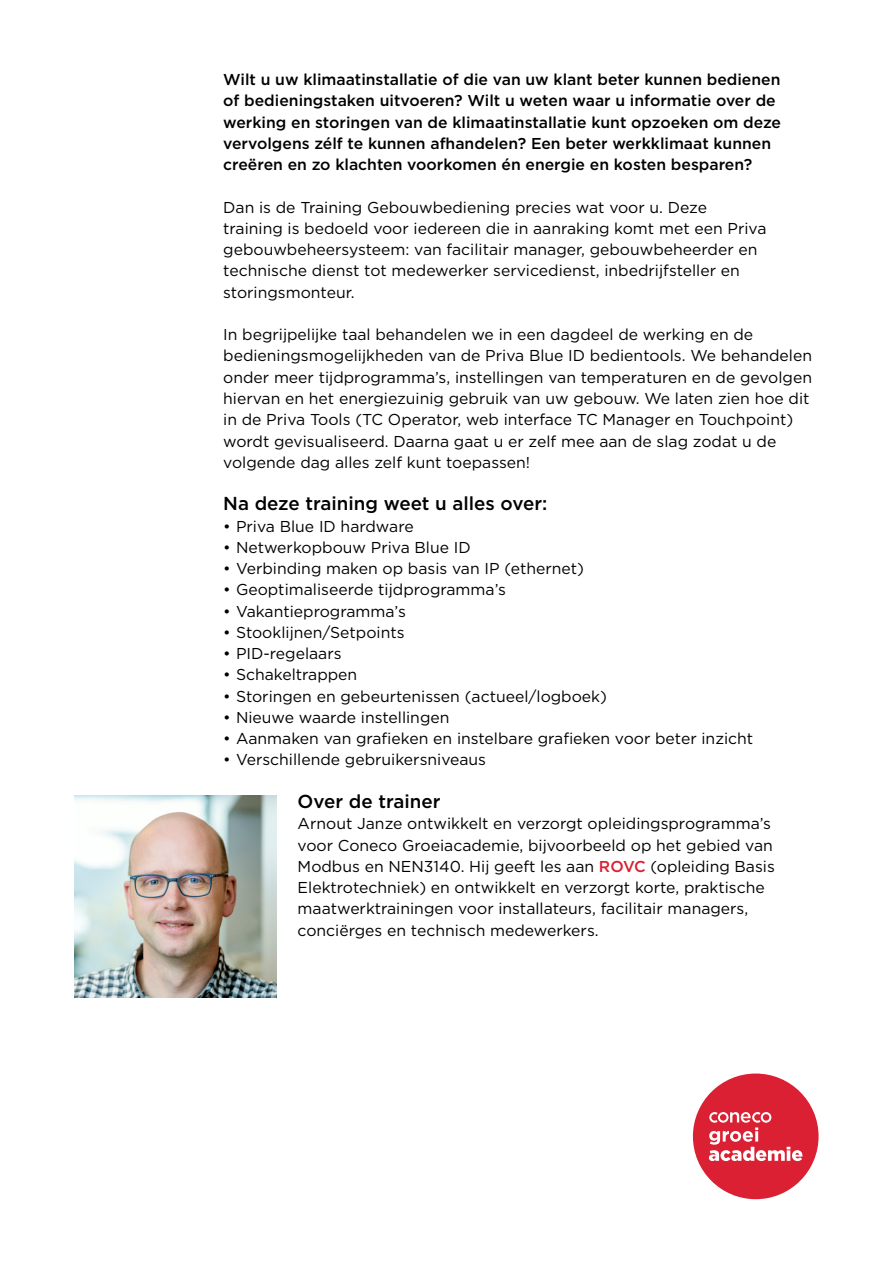
<style>
.page{position:relative;width:893px;height:1263px;background:#fff}
.page>*{position:absolute;margin:0;border:0;box-sizing:border-box;transform-origin:0 0}
.t1{font:500 18.75px "Gotham";color:#000}
.t2{font:15.75px/21.3px "Gotham";color:#000}
.t3{font:500 15.75px/21.3px "Gotham";color:#000}
.s1{font-weight:500;color:#da2032}
</style>
<div class="page">
<img style="left:74px;top:795px;width:202px;height:202px">
<div style="left:693px;top:1073px;width:126px;height:126px;background:#da2032;border-radius:50%"></div>
<svg style="left:709px;top:1112px;width:93px;height:49px"></svg>
<p class="t3" style="left:223px;top:69px;width:559px">Wilt u uw klimaatinstallatie of die van uw klant beter kunnen bedienen of bedieningstaken uitvoeren? Wilt u weten waar u informatie over de werking en storingen van de klimaatinstallatie kunt opzoeken om deze vervolgens zélf te kunnen afhandelen? Een beter werkklimaat kunnen creëren en zo klachten voorkomen én energie en kosten besparen?</p>
<p class="t2" style="left:223px;top:196px;width:545px">Dan is de Training Gebouwbediening precies wat voor u. Deze training is bedoeld voor iedereen die in aanraking komt met een Priva gebouwbeheersysteem: van facilitair manager, gebouwbeheerder en technische dienst tot medewerker servicedienst, inbedrijfsteller en storingsmonteur.</p>
<p class="t2" style="left:223px;top:324px;width:590px">In begrijpelijke taal behandelen we in een dagdeel de werking en de bedieningsmogelijkheden van de Priva Blue ID bedientools. We behandelen onder meer tijdprogramma’s, instellingen van temperaturen en de gevolgen hiervan en het energiezuinig gebruik van uw gebouw. We laten zien hoe dit in de Priva Tools (TC Operator, web interface TC Manager en Touchpoint) wordt gevisualiseerd. Daarna gaat u er zelf mee aan de slag zodat u de volgende dag alles zelf kunt toepassen!</p>
<p class="t1" style="left:223px;top:491px;width:326px">Na deze training weet u alles over:</p>
<p class="t2" style="left:223px;top:515px;width:192px">• Priva Blue ID hardware</p>
<p class="t2" style="left:223px;top:536px;width:249px">• Netwerkopbouw Priva Blue ID</p>
<p class="t2" style="left:223px;top:557px;width:362px">• Verbinding maken op basis van IP (ethernet)</p>
<p class="t2" style="left:223px;top:579px;width:284px">• Geoptimaliseerde tijdprogramma’s</p>
<p class="t2" style="left:223px;top:600px;width:184px">• Vakantieprogramma’s</p>
<p class="t2" style="left:223px;top:621px;width:183px">• Stooklijnen/Setpoints</p>
<p class="t2" style="left:223px;top:643px;width:120px">• PID-regelaars</p>
<p class="t2" style="left:223px;top:664px;width:136px">• Schakeltrappen</p>
<p class="t2" style="left:223px;top:685px;width:385px">• Storingen en gebeurtenissen (actueel/logboek)</p>
<p class="t2" style="left:223px;top:706px;width:228px">• Nieuwe waarde instellingen</p>
<p class="t2" style="left:223px;top:728px;width:532px">• Aanmaken van grafieken en instelbare grafieken voor beter inzicht</p>
<p class="t2" style="left:223px;top:749px;width:264px">• Verschillende gebruikersniveaus</p>
<p class="t1" style="left:298px;top:789px;width:144px">Over de trainer</p>
<p class="t2" style="left:298px;top:813px;width:479px">Arnout Janze ontwikkelt en verzorgt opleidingsprogramma’s voor Coneco Groeiacademie, bijvoorbeeld op het gebied van Modbus en NEN3140. Hij geeft les aan <span class="s1">ROVC</span> (opleiding Basis Elektrotechniek) en ontwikkelt en verzorgt korte, praktische maatwerktrainingen voor installateurs, facilitair managers, conciërges en technisch medewerkers.</p>
</div>
